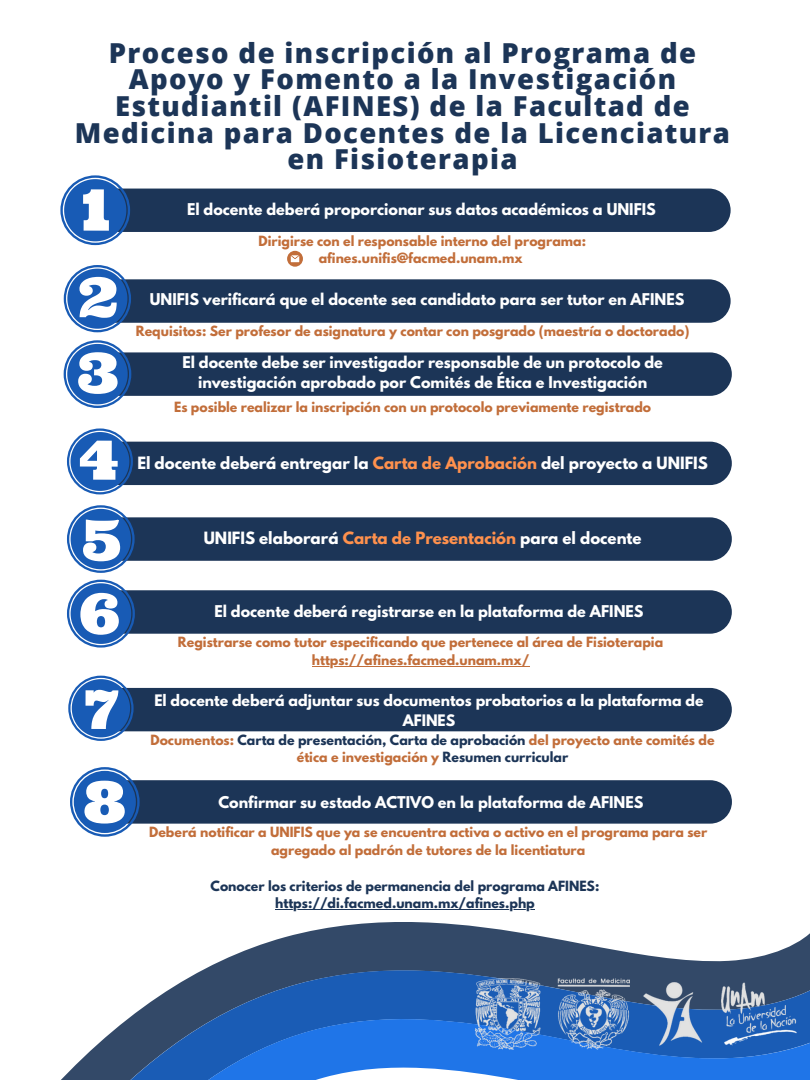
<style>
.page{position:relative;width:810px;height:1080px;background:#fff}
.page>*{position:absolute;margin:0;border:0;box-sizing:border-box;transform-origin:0 0}
.t1{font:800 27.5px/26.8px "Open Sans";letter-spacing:.05em;color:#1c3557;text-align:center}
.t2{font:700 15px "League Spartan";color:#fff}
.t3{font:700 14.38px/19.7px "League Spartan";color:#fff;text-align:center}
.t4{font:700 14.06px/19.7px "League Spartan";color:#fff;text-align:center}
.t5{font:700 12.5px/17.4px "League Spartan";color:#c26e3a;text-align:center}
.t6{font:700 12.5px "League Spartan";color:#1c3557}
.s1{color:#ff914d}
.s2{color:#1c3557}
</style>
<div class="page">
<div style="left:79px;top:189px;width:652px;height:43px;background:#1c3557;border-radius:22px"></div>
<svg style="left:60px;top:175px;width:70px;height:70px"></svg>
<div style="left:79px;top:279px;width:652px;height:44px;background:#1c3557;border-radius:22px"></div>
<svg style="left:64px;top:265px;width:67px;height:67px"></svg>
<div style="left:81px;top:352px;width:651px;height:44px;background:#1c3557;border-radius:22px"></div>
<svg style="left:64px;top:340px;width:67px;height:68px"></svg>
<div style="left:81px;top:442px;width:651px;height:43px;background:#1c3557;border-radius:22px"></div>
<svg style="left:67px;top:428px;width:66px;height:66px"></svg>
<div style="left:81px;top:517px;width:651px;height:44px;background:#1c3557;border-radius:22px"></div>
<svg style="left:67px;top:505px;width:67px;height:68px"></svg>
<svg style="left:61px;top:675px;width:749px;height:405px"></svg>
<div style="left:81px;top:590px;width:651px;height:44px;background:#1c3557;border-radius:22px"></div>
<svg style="left:67px;top:580px;width:68px;height:68px"></svg>
<div style="left:81px;top:688px;width:651px;height:43px;background:#1c3557;border-radius:22px"></div>
<svg style="left:68px;top:676px;width:65px;height:65px"></svg>
<div style="left:81px;top:780px;width:651px;height:44px;background:#1c3557;border-radius:22px"></div>
<svg style="left:70px;top:767px;width:70px;height:70px"></svg>
<svg style="left:287px;top:251px;width:16px;height:16px"></svg>
<hr style="left:312px;top:666px;width:217px;height:1px;background:#c26e3a">
<hr style="left:275px;top:909px;width:260px;height:1px;background:#1c3557">
<img style="left:463px;top:963px;width:347px;height:99px">
<p class="t1" style="left:75px;top:39px;width:657px">Proceso de inscripción al Programa de Apoyo y Fomento a la Investigación Estudiantil (AFINES) de la Facultad de Medicina para Docentes de la Licenciatura en Fisioterapia</p>
<p class="t3" style="left:187px;top:202px;width:470px">El docente deberá proporcionar sus datos académicos a UNIFIS</p>
<p class="t5" style="left:259px;top:234px;width:329px">Dirigirse con el responsable interno del programa:</p>
<p class="t5" style="left:319px;top:251px;width:205px">afines.unifis@facmed.unam.mx</p>
<h1 class="t3" style="left:150px;top:291px;width:536px">UNIFIS verificará que el docente sea candidato para ser tutor en AFINES</h1>
<p class="t5" style="left:136px;top:323px;width:555px">Requisitos: Ser profesor de asignatura y contar con posgrado (maestría o doctorado)</p>
<h2 class="t3" style="left:182px;top:354px;width:482px">El docente debe ser investigador responsable de un protocolo de investigación aprobado por Comités de Ética e Investigación</h2>
<p class="t5" style="left:174px;top:400px;width:479px">Es posible realizar la inscripción con un protocolo previamente registrado</p>
<p class="t2" style="left:137px;top:455px;width:572px">El docente deberá entregar la <span class="s1">Carta de Aprobación</span> del proyecto a UNIFIS</p>
<p class="t2" style="left:204px;top:530px;width:439px">UNIFIS elaborará <span class="s1">Carta de Presentación</span> para el docente</p>
<p class="t3" style="left:214px;top:604px;width:431px">El docente deberá registrarse en la plataforma de AFINES</p>
<p class="t5" style="left:178px;top:635px;width:487px">Registrarse como tutor especificando que pertenece al área de Fisioterapia</p>
<h2 class="t5" style="left:312px;top:653px;width:219px">https://afines.facmed.unam.mx/</h2>
<p class="t4" style="left:154px;top:692px;width:551px">El docente deberá adjuntar sus documentos probatorios a la plataforma de<br>AFINES</p>
<p class="t5" style="left:151px;top:733px;width:566px">Documentos: <span class="s2">Carta de presentación, Carta de aprobación</span> del proyecto ante comités de ética e investigación y <span class="s2">Resumen curricular</span></p>
<p class="t3" style="left:218px;top:794px;width:427px">Confirmar su estado ACTIVO en la plataforma de AFINES</p>
<h2 class="t5" style="left:149px;top:825px;width:560px">Deberá notificar a UNIFIS que ya se encuentra activa o activo en el programa para ser agregado al padrón de tutores de la licentiatura</h2>
<p class="t6" style="left:211px;top:880px;width:390px">Conocer los criterios de permanencia del programa AFINES:</p>
<h2 class="t6" style="left:275px;top:897px;width:261px">https://di.facmed.unam.mx/afines.php</h2>
</div>
